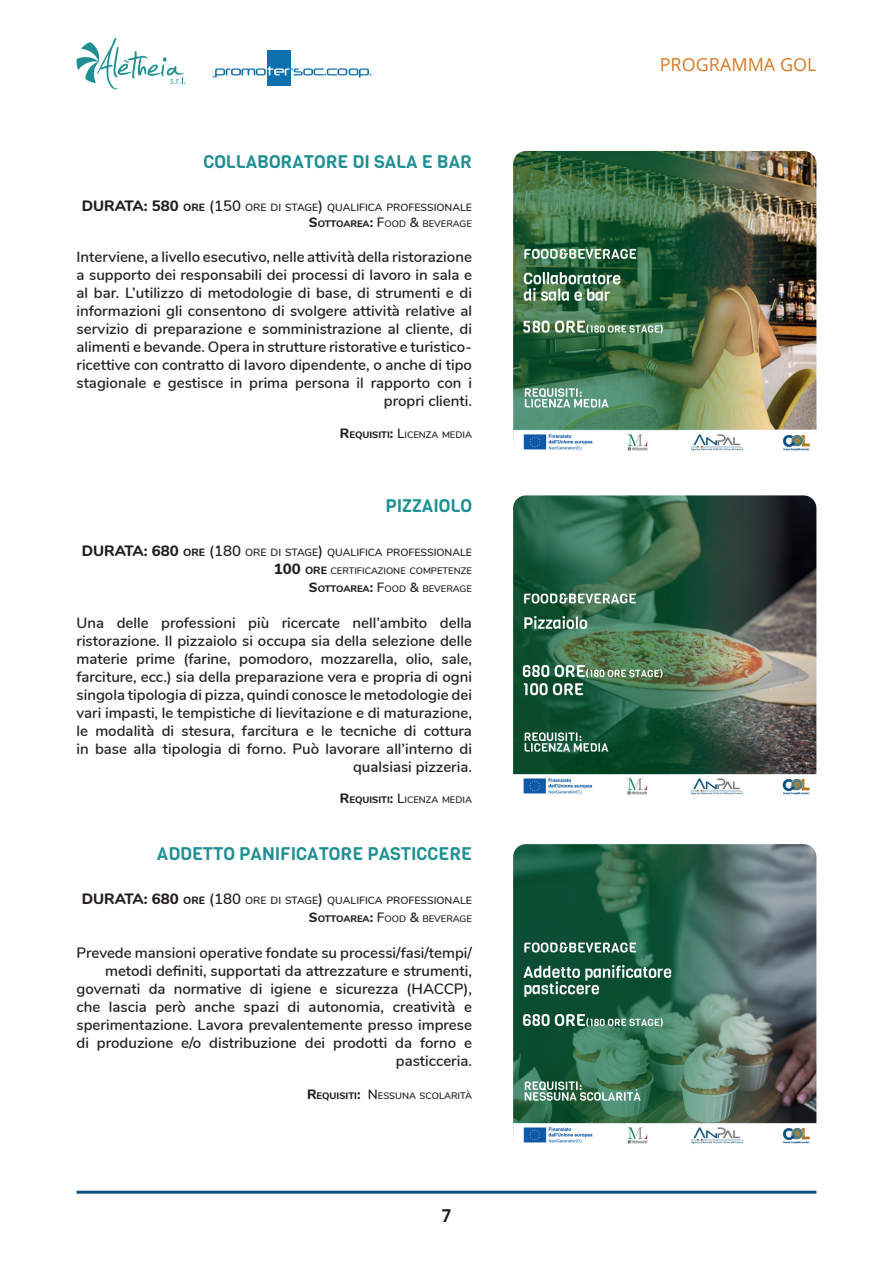
<style>
.page{position:relative;width:893px;height:1263px;background:#fff}
.page>*{position:absolute;margin:0;border:0;box-sizing:border-box;transform-origin:0 0}
.t1{font:18px "Viga";color:#1e8f93}
.t2{font:18px "Open Sans";color:#d77b26}
.t3{font:18px "Viga";color:#231f20}
.t4{font:600 15px/18px "Nunito";color:#231f20;text-align:right}
.t5{font:600 10.5px "Nunito";color:#231f20}
.t6{font:600 9.45px/18px "Nunito";color:#231f20;text-align:right}
.s1{font-weight:800;font-size:15px}
.s2{font-weight:800}
.s3{font-size:15px}
.s4{font-weight:800;font-size:13.5px}
.s5{font-size:13.5px}
.s6{font-weight:800;font-size:10.5px}
</style>
<div class="page">
<svg style="left:76px;top:38px;width:109px;height:52px"></svg>
<hr style="left:77px;top:1191px;width:739px;height:3px;background:#115184">
<div style="left:267px;top:51px;width:23px;height:35px;background:#0d71af"></div>
<svg style="left:213px;top:66px;width:158px;height:12px"></svg>
<img style="left:513px;top:151px;width:303px;height:300px">
<img style="left:513px;top:495px;width:303px;height:300px">
<img style="left:513px;top:844px;width:303px;height:300px">
<p class="t1" style="left:203px;top:149px;width:270px">COLLABORATORE DI SALA E BAR</p>
<p class="t5" style="left:82px;top:200px;width:392px"><span class="s1">DURATA: 580</span> <span class="s2">ORE</span> <span class="s3">(150</span> ORE DI STAGE<span class="s3">)</span> QUALIFICA PROFESSIONALE</p>
<p class="t6" style="left:309px;top:214px;width:165px"><span class="s4">S</span><span class="s2">OTTOAREA</span><span class="s4">:</span> <span class="s5">F</span>OOD <span class="s5">&amp;</span> BEVERAGE</p>
<p class="t4" style="left:77px;top:246px;width:397px">Interviene, a livello esecutivo, nelle attività della ristorazione a supporto dei responsabili dei processi di lavoro in sala e al bar. L’utilizzo di metodologie di base, di strumenti e di informazioni gli consentono di svolgere attività relative al servizio di preparazione e somministrazione al cliente, di alimenti e bevande. Opera in strutture ristorative e turistico&shy;ricettive con contratto di lavoro dipendente, o anche di tipo stagionale e gestisce in prima persona il rapporto con i propri clienti.</p>
<p class="t6" style="left:340px;top:425px;width:134px"><span class="s4">R</span><span class="s2">EQUISITI</span><span class="s4">:</span> <span class="s5">L</span>ICENZA MEDIA</p>
<p class="t1" style="left:385px;top:494px;width:88px">PIZZAIOLO</p>
<p class="t5" style="left:82px;top:544px;width:392px"><span class="s1">DURATA: 680</span> <span class="s2">ORE</span> <span class="s3">(180</span> ORE DI STAGE<span class="s3">)</span> QUALIFICA PROFESSIONALE</p>
<p class="t6" style="left:274px;top:561px;width:200px"><span class="s1">100</span> <span class="s6">ORE</span> CERTIFICAZIONE COMPETENZE<br><span class="s4">S</span><span class="s2">OTTOAREA</span><span class="s4">:</span> <span class="s5">F</span>OOD <span class="s5">&amp;</span> BEVERAGE</p>
<p class="t4" style="left:77px;top:612px;width:397px">Una delle professioni più ricercate nell’ambito della ristorazione. Il pizzaiolo si occupa sia della selezione delle materie prime (farine, pomodoro, mozzarella, olio, sale, farciture, ecc.) sia della preparazione vera e propria di ogni singola tipologia di pizza, quindi conosce le metodologie dei vari impasti, le tempistiche di lievitazione e di maturazione, le modalità di stesura, farcitura e le tecniche di cottura in base alla tipologia di forno. Può lavorare all’interno di qualsiasi pizzeria.</p>
<p class="t6" style="left:340px;top:790px;width:134px"><span class="s4">R</span><span class="s2">EQUISITI</span><span class="s4">:</span> <span class="s5">L</span>ICENZA MEDIA</p>
<p class="t1" style="left:157px;top:841px;width:317px">ADDETTO PANIFICATORE PASTICCERE</p>
<p class="t5" style="left:82px;top:893px;width:392px"><span class="s1">DURATA: 680</span> <span class="s2">ORE</span> <span class="s3">(180</span> ORE DI STAGE<span class="s3">)</span> QUALIFICA PROFESSIONALE</p>
<p class="t6" style="left:309px;top:909px;width:165px"><span class="s4">S</span><span class="s2">OTTOAREA</span><span class="s4">:</span> <span class="s5">F</span>OOD <span class="s5">&amp;</span> BEVERAGE</p>
<p class="t4" style="left:77px;top:943px;width:397px">Prevede mansioni operative fondate su processi/fasi/tempi/ metodi definiti, supportati da attrezzature e strumenti, governati da normative di igiene e sicurezza (HACCP), che lascia però anche spazi di autonomia, creatività e sperimentazione. Lavora prevalentemente presso imprese di produzione e/o distribuzione dei prodotti da forno e pasticceria.</p>
<p class="t6" style="left:307px;top:1086px;width:166px"><span class="s4">R</span><span class="s2">EQUISITI</span><span class="s4">:</span> <span class="s5">N</span> ESSUNA SCOLARITÀ</p>
<p class="t3" style="left:441px;top:1203px;width:11px">7</p>
<p class="t2" style="left:660px;top:52px;width:158px">PROGRAMMA GOL</p>
</div>
